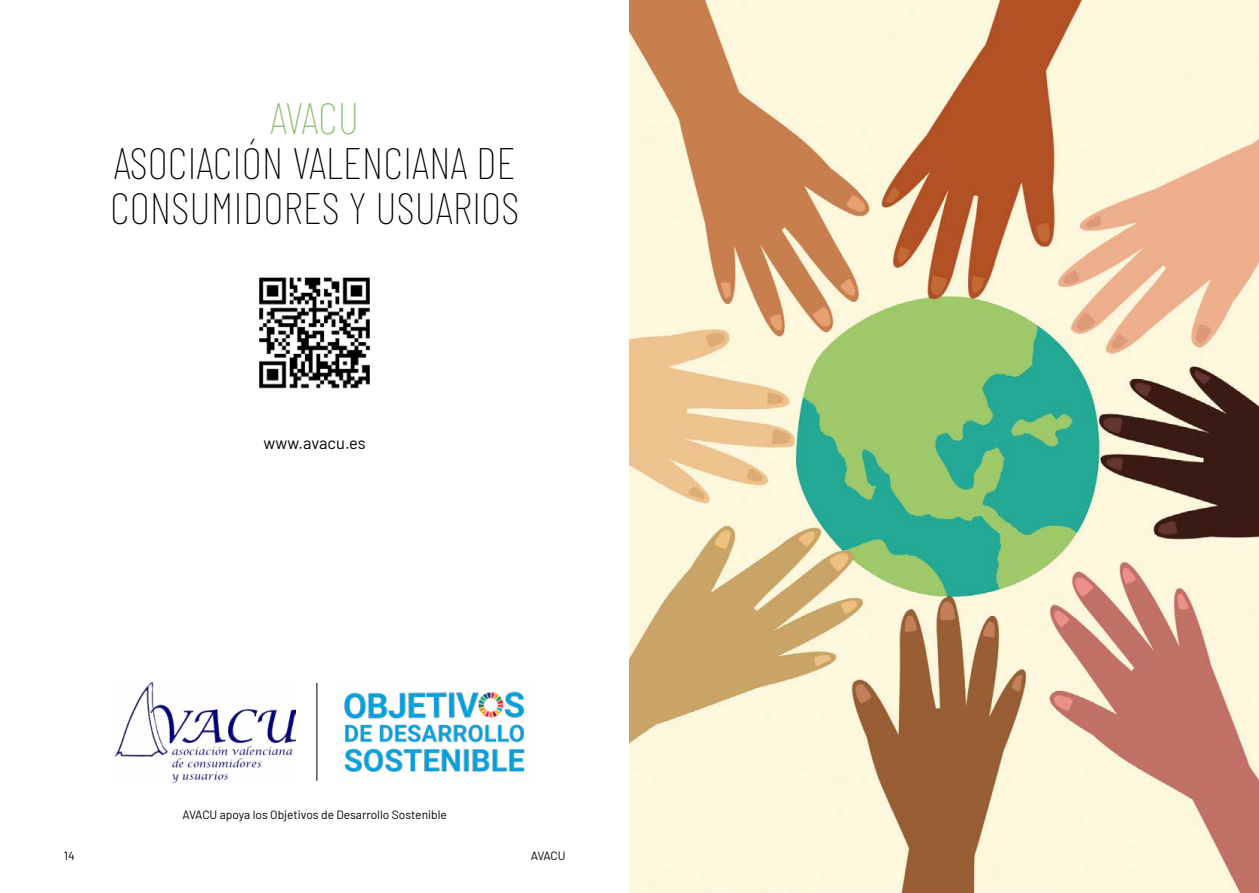
<style>
.page{position:relative;width:1259px;height:893px;background:#fff}
.page>*{position:absolute;margin:0;border:0;box-sizing:border-box;transform-origin:0 0}
.t1{font:100 45px/45px "Barlow Condensed";color:#000}
.t2{font:100 45px "Barlow Condensed";letter-spacing:-.02em;color:#8bbe6d}
.t3{font:16.5px "Barlow";color:#000}
.t4{font:12px "Barlow";color:#000}
</style>
<div class="page">
<img style="left:629px;top:0;width:630px;height:893px">
<img style="left:259px;top:277px;width:111px;height:112px">
<img style="left:344px;top:691px;width:181px;height:81px">
<img style="left:115px;top:683px;width:180px;height:100px">
<hr style="left:316px;top:683px;width:1px;height:98px;background:#000">
<h1 class="t2" style="left:270px;top:86px;width:90px">AVACU</h1>
<h1 class="t1" style="left:110px;top:137px;width:411px">ASOCIACIÓN VALENCIANA DE<br>CONSUMIDORES Y USUARIOS</h1>
<h2 class="t3" style="left:264px;top:431px;width:104px">www.avacu.es</h2>
<p class="t4" style="left:182px;top:806px;width:266px">AVACU apoya los Objetivos de Desarrollo Sostenible</p>
<p class="t4" style="left:64px;top:847px;width:12px">14</p>
<p class="t4" style="left:531px;top:847px;width:36px">AVACU</p>
</div>
